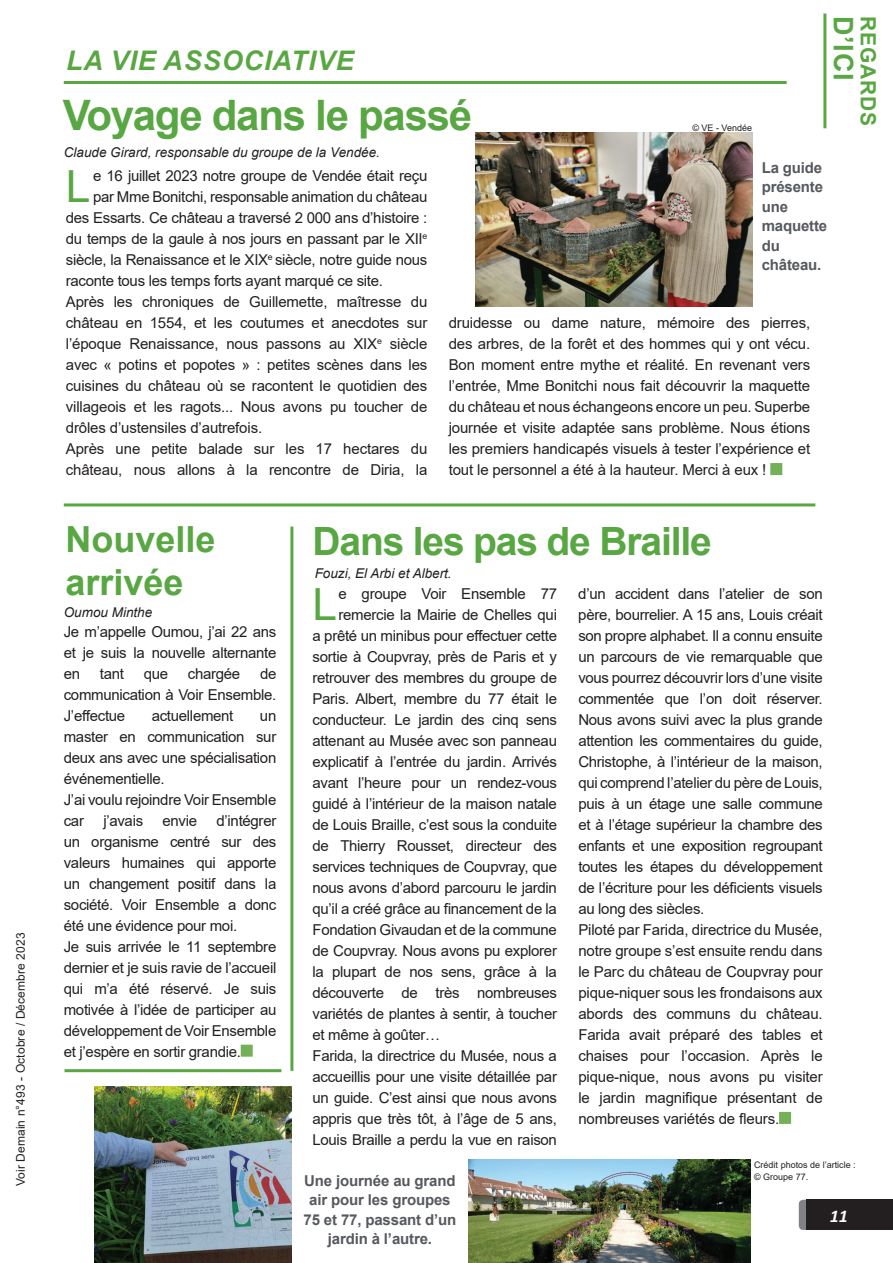
<style>
.page{position:relative;width:893px;height:1263px;background:#fff}
.page>*{position:absolute;margin:0;border:0;box-sizing:border-box;transform-origin:0 0}
.t1{font:44.4px "Arial";color:#59a743}
.t2{font:700 42px "Arial";letter-spacing:-.03em;color:#59a743}
.t3{font:700 39px "Arial";letter-spacing:-.03em;color:#59a743}
.t4{font:700 36px/43.5px "Arial";color:#59a743}
.t5{font:italic 700 27px "Arial";letter-spacing:.035em;color:#59a743}
.t6{font:700 27px "Arial";color:#59a743}
.t7{font:700 21px "Arial";letter-spacing:.035em;color:#59a743}
.t8{font:italic 700 18px "Calibri";color:#fff}
.t9{font:15px/21px "Arial";letter-spacing:-.02em;color:#231f20;text-align:justify}
.t10{font:700 15px/19.5px "Arial";letter-spacing:-.01em;color:#56595e}
.t11{font:italic 13.5px "Arial";color:#231f20}
.t12{font:12px "Arial";letter-spacing:.01em;color:#231f20}
.t13{font:9px/12px "Arial";color:#231f20}
</style>
<div class="page">
<svg style="left:799px;top:1200px;width:7px;height:30px"></svg>
<div style="left:806px;top:1200px;width:87px;height:30px;background:#231f20"></div>
<hr style="left:823px;top:14px;width:3px;height:114px;background:#59a743">
<div style="left:770px;top:463px;width:12px;height:12px;background:#74b057;border:1px solid #74b057"></div>
<img style="left:475px;top:133px;width:277px;height:173px">
<hr style="left:64px;top:503px;width:751px;height:3px;background:#59a743">
<div style="left:241px;top:1045px;width:12px;height:12px;background:#74b057;border:1px solid #74b057"></div>
<div style="left:779px;top:1112px;width:12px;height:12px;background:#74b057;border:1px solid #74b057"></div>
<hr style="left:64px;top:81px;width:723px;height:3px;background:#59a743">
<hr style="left:290px;top:526px;width:3px;height:545px;background:#59a743">
<hr style="left:65px;top:1069px;width:216px;height:3px;background:#59a743">
<img style="left:95px;top:1086px;width:196px;height:177px">
<img style="left:469px;top:1160px;width:282px;height:103px">
<p class="t12" style="left:12px;top:1186px;width:255px;rotate:-90deg">Voir Demain n°493 - Octobre / Décembre 2023</p>
<h3 class="t5" style="left:66px;top:42px;width:289px">LA VIE ASSOCIATIVE</h3>
<h2 class="t2" style="left:63px;top:86px;width:411px">Voyage dans le passé</h2>
<p class="t11" style="left:64px;top:143px;width:318px">Claude Girard, responsable du groupe de la Vendée.</p>
<p class="t13" style="left:692px;top:122px;width:61px">© VE - Vendée</p>
<h3 class="t6" style="left:862px;top:16px;width:66px;rotate:90deg">d’ici</h3>
<h3 class="t7" style="left:883px;top:16px;width:111px;rotate:90deg">regards</h3>
<h1 class="t1" style="left:66px;top:156px;width:26px">L</h1>
<p class="t9" style="left:93px;top:165px;width:336px">e 16 juillet 2023 notre groupe de Vendée était reçu</p>
<p class="t9" style="left:93px;top:186px;width:336px">par Mme Bonitchi, responsable animation du château</p>
<p class="t9" style="left:66px;top:207px;width:363px">des Essarts. Ce château a traversé 2 000 ans d’histoire :</p>
<p class="t9" style="left:66px;top:228px;width:363px">du temps de la gaule à nos jours en passant par le XII<sup>e</sup></p>
<p class="t9" style="left:66px;top:249px;width:363px">siècle, la Renaissance et le XIX<sup>e</sup> siècle, notre guide nous</p>
<p class="t9" style="left:66px;top:270px;width:319px">raconte tous les temps forts ayant marqué ce site.</p>
<p class="t9" style="left:66px;top:291px;width:363px">Après les chroniques de Guillemette, maîtresse du</p>
<p class="t9" style="left:66px;top:312px;width:363px">château en 1554, et les coutumes et anecdotes sur</p>
<p class="t9" style="left:66px;top:333px;width:363px">l’époque Renaissance, nous passons au XIX<sup>e</sup> siècle</p>
<p class="t9" style="left:66px;top:354px;width:363px">avec « potins et popotes » : petites scènes dans les</p>
<p class="t9" style="left:66px;top:375px;width:363px">cuisines du château où se racontent le quotidien des</p>
<p class="t9" style="left:66px;top:396px;width:363px">villageois et les ragots... Nous avons pu toucher de</p>
<p class="t9" style="left:66px;top:417px;width:198px">drôles d’ustensiles d’autrefois.</p>
<p class="t9" style="left:66px;top:438px;width:363px">Après une petite balade sur les 17 hectares du</p>
<p class="t9" style="left:66px;top:459px;width:363px">château, nous allons à la rencontre de Diria, la</p>
<p class="t10" style="left:762px;top:158px;width:67px">La guide présente une maquette du château.</p>
<p class="t9" style="left:449px;top:312px;width:363px">druidesse ou dame nature, mémoire des pierres, des arbres, de la forêt et des hommes qui y ont vécu.<br>Bon moment entre mythe et réalité. En revenant vers l’entrée, Mme Bonitchi nous fait découvrir la maquette du château et nous échangeons encore un peu. Superbe journée et visite adaptée sans problème. Nous étions les premiers handicapés visuels à tester l’expérience et tout le personnel a été à la hauteur. Merci à eux !</p>
<h3 class="t4" style="left:66px;top:517px;width:152px">Nouvelle arrivée</h3>
<p class="t11" style="left:64px;top:604px;width:90px">Oumou Minthe</p>
<p class="t9" style="left:64px;top:621px;width:214px">Je m’appelle Oumou, j’ai 22 ans et je suis la nouvelle alternante en</p>
<p class="t9" style="left:100px;top:663px;width:26px">tant</p>
<p class="t9" style="left:144px;top:663px;width:26px">que</p>
<p class="t9" style="left:188px;top:663px;width:54px">chargée</p>
<p class="t9" style="left:64px;top:663px;width:214px;text-indent:196px">de communication à Voir Ensemble.<br>J’effectue</p>
<p class="t9" style="left:152px;top:705px;width:83px">actuellement</p>
<p class="t9" style="left:64px;top:705px;width:214px;text-align:left;text-indent:196px">un master en communication sur deux ans avec une spécialisation événementielle.<br>J’ai voulu rejoindre Voir Ensemble car</p>
<p class="t9" style="left:64px;top:810px;width:214px;text-align:left;text-indent:153px">d’intégrer un organisme centré sur des valeurs humaines qui apporte un changement positif dans la société. Voir Ensemble a donc été une évidence pour moi.<br>Je suis arrivée le 11 septembre dernier et je suis ravie de l’accueil qui m’a été réservé. Je suis motivée à l’idée de participer au développement de Voir Ensemble et j’espère en sortir grandie.</p>
<p class="t9" style="left:103px;top:810px;width:41px">j’avais</p>
<p class="t9" style="left:163px;top:810px;width:36px">envie</p>
<h3 class="t3" style="left:313px;top:514px;width:401px">Dans les pas de Braille</h3>
<p class="t11" style="left:315px;top:564px;width:139px">Fouzi, El Arbi et Albert.</p>
<h1 class="t1" style="left:313px;top:574px;width:26px">L</h1>
<p class="t9" style="left:339px;top:583px;width:220px">e groupe Voir Ensemble 77</p>
<p class="t9" style="left:339px;top:604px;width:220px">remercie la Mairie de Chelles qui</p>
<p class="t9" style="left:313px;top:625px;width:246px">a prêté un minibus pour effectuer cette</p>
<p class="t9" style="left:313px;top:646px;width:246px">sortie à Coupvray, près de Paris et y</p>
<p class="t9" style="left:313px;top:667px;width:246px">retrouver des membres du groupe de</p>
<p class="t9" style="left:313px;top:688px;width:246px">Paris. Albert, membre du 77 était le</p>
<p class="t9" style="left:313px;top:709px;width:246px">conducteur. Le jardin des cinq sens</p>
<p class="t9" style="left:313px;top:730px;width:246px">attenant au Musée avec son panneau</p>
<p class="t9" style="left:313px;top:751px;width:246px">explicatif à l’entrée du jardin. Arrivés</p>
<p class="t9" style="left:313px;top:772px;width:246px">avant l’heure pour un rendez-vous</p>
<p class="t9" style="left:313px;top:793px;width:246px">guidé à l’intérieur de la maison natale</p>
<p class="t9" style="left:313px;top:814px;width:246px">de Louis Braille, c’est sous la conduite</p>
<p class="t9" style="left:313px;top:835px;width:246px">de Thierry Rousset, directeur des</p>
<p class="t9" style="left:313px;top:856px;width:246px">services techniques de Coupvray, que</p>
<p class="t9" style="left:313px;top:877px;width:246px">nous avons d’abord parcouru le jardin</p>
<p class="t9" style="left:313px;top:898px;width:246px">qu’il a créé grâce au financement de la</p>
<p class="t9" style="left:313px;top:919px;width:246px">Fondation Givaudan et de la commune</p>
<p class="t9" style="left:313px;top:940px;width:246px">de Coupvray. Nous avons pu explorer</p>
<p class="t9" style="left:313px;top:961px;width:246px">la plupart de nos sens, grâce à la</p>
<p class="t9" style="left:313px;top:982px;width:246px">découverte de très nombreuses</p>
<p class="t9" style="left:313px;top:1003px;width:246px">variétés de plantes à sentir, à toucher</p>
<p class="t9" style="left:313px;top:1024px;width:129px">et même à goûter…</p>
<p class="t9" style="left:313px;top:1045px;width:246px">Farida, la directrice du Musée, nous a</p>
<p class="t9" style="left:313px;top:1066px;width:246px">accueillis pour une visite détaillée par</p>
<p class="t9" style="left:313px;top:1087px;width:246px">un guide. C’est ainsi que nous avons</p>
<p class="t9" style="left:313px;top:1108px;width:246px">appris que très tôt, à l’âge de 5 ans,</p>
<p class="t9" style="left:313px;top:1129px;width:246px">Louis Braille a perdu la vue en raison</p>
<p class="t10" style="left:304px;top:1171px;width:154px;text-align:center">Une journée au grand air pour les groupes<br>75 et 77, passant d’un jardin à l’autre.</p>
<p class="t9" style="left:578px;top:583px;width:246px;text-align:left">d’un accident dans l’atelier de son père, bourrelier. A 15 ans, Louis créait son propre alphabet. Il a connu ensuite un parcours de vie remarquable que vous pourrez découvrir lors d’une visite commentée que l’on doit réserver.<br>Nous avons suivi avec la plus grande attention les commentaires du guide, Christophe, à l’intérieur de la maison, qui comprend l’atelier du père de Louis, puis à un étage une salle commune et à l’étage supérieur la chambre des enfants et une exposition regroupant toutes les étapes du développement de l’écriture pour les déficients visuels au long des siècles.<br>Piloté par Farida, directrice du Musée, notre groupe s’est ensuite rendu dans le Parc du château de Coupvray pour pique-niquer sous les frondaisons aux abords des communs du château.<br>Farida avait préparé des tables et chaises pour l’occasion. Après le pique-nique, nous avons pu visiter le jardin magnifique présentant de nombreuses variétés de fleurs.</p>
<p class="t13" style="left:754px;top:1158px;width:103px">Crédit photos de l’article : © Groupe 77.</p>
<p class="t8" style="left:830px;top:1203px;width:20px">11</p>
</div>
